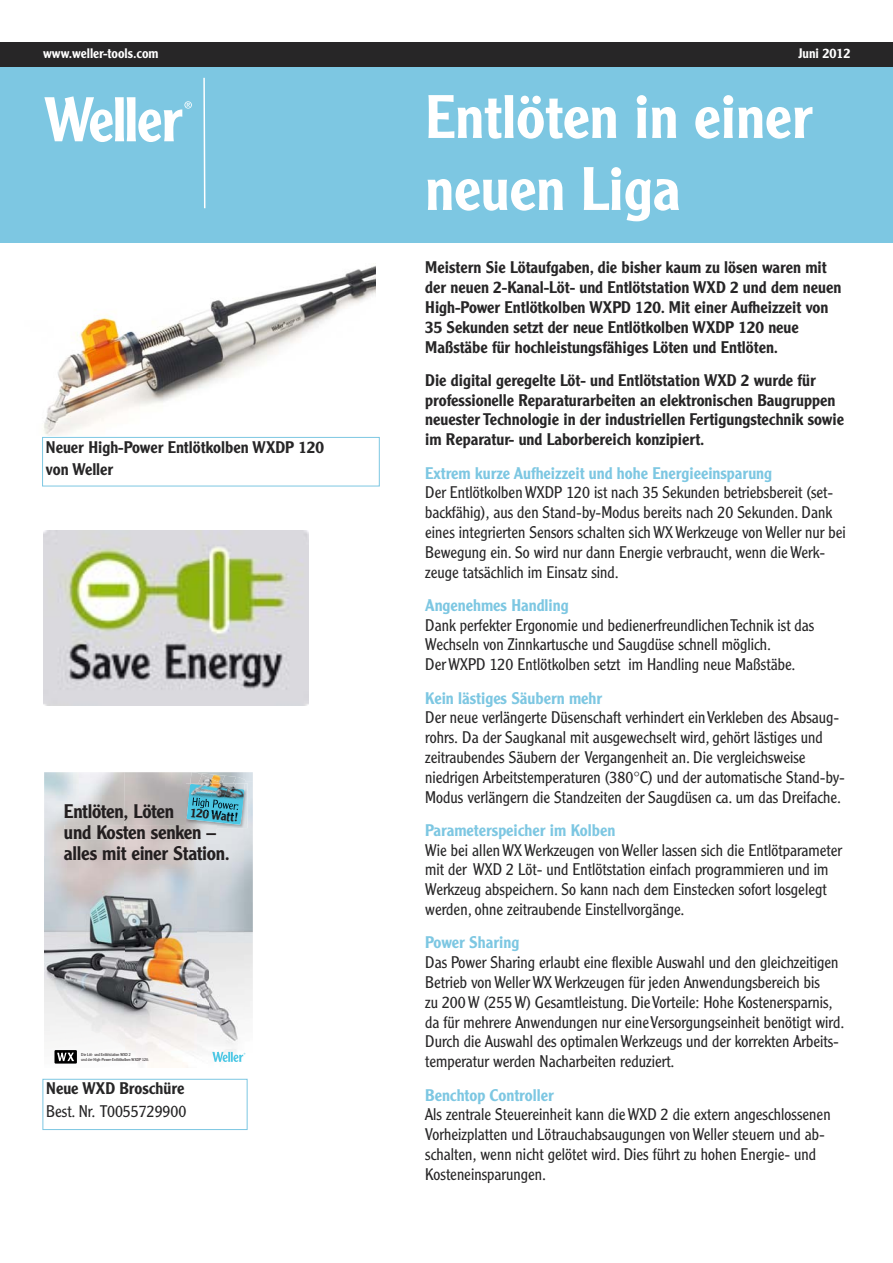
<style>
.page{position:relative;width:893px;height:1263px;background:#fff}
.page>*{position:absolute;margin:0;border:0;box-sizing:border-box;transform-origin:0 0}
.t1{font:500 60px/72px "Clearface Gothic LT Std";color:#fff}
.t2{font:500 19.35px/21px "Clearface Gothic LH";letter-spacing:-.015em;color:#231f20}
.t3{font:300 16.5px/19.8px "Clearface Gothic LT Std";color:#272627}
.t4{font:500 16.5px/19.8px "Clearface Gothic LT Std";color:#272627}
.t5{font:500 16.5px "Clearface Gothic LT Std";color:#7dc7e2}
.t6{font:500 13.5px "Clearface Gothic LT Std";color:#fff}
.t7{font:500 12.75px "Clearface Gothic LH";color:#231f20}
.t8{font:300 4.2px/4.9px "Clearface Gothic LH";letter-spacing:-.005em;color:#231f20}
</style>
<div class="page">
<div style="left:0;top:42px;width:893px;height:83px;background:#272627"></div>
<div style="left:0;top:67px;width:893px;height:176px;background:#7dc7e2"></div>
<svg style="left:44px;top:96px;width:148px;height:46px"></svg>
<svg style="left:203px;top:77px;width:3px;height:132px"></svg>
<img style="left:44px;top:263px;width:332px;height:172px">
<img style="left:43px;top:531px;width:265px;height:175px">
<img style="left:44px;top:772px;width:152px;height:295px">
<img style="left:244px;top:782px;width:9px;height:272px">
<img style="left:208px;top:828px;width:36px;height:224px">
<img style="left:196px;top:839px;width:12px;height:212px">
<img style="left:65px;top:825px;width:151px;height:14px">
<svg style="left:212px;top:1052px;width:33px;height:10px"></svg>
<div style="left:55px;top:1050px;width:22px;height:13px;background:#000"></div>
<svg style="left:57px;top:1052px;width:17px;height:9px"></svg>
<img style="left:186px;top:783px;width:62px;height:45px">
<img style="left:186px;top:825px;width:30px;height:3px">
<svg style="left:187px;top:772px;width:58px;height:53px;background:#7db1bb"></svg>
<img style="left:199px;top:808px;width:17px;height:8px">
<img style="left:216px;top:808px;width:22px;height:9px">
<div style="left:43px;top:1079px;width:204px;height:51px;border:1px solid #7dc7e2"></div>
<div style="left:42px;top:437px;width:338px;height:49px;border:1px solid #7dc7e2"></div>
<p class="t6" style="left:43px;top:49px;width:117px">www.weller-tools.com</p>
<p class="t6" style="left:798px;top:49px;width:54px">Juni 2012</p>
<h1 class="t1" style="left:425px;top:86px;width:389px">Entlöten in einer neuen Liga</h1>
<p class="t4" style="left:46px;top:437px;width:280px;line-height:22.5px">Neuer High-Power Entlötkolben WXDP 120 von Weller</p>
<p class="t2" style="left:64px;top:802px;width:167px">Entlöten, Löten<br>und Kosten senken – alles mit einer Station.</p>
<p class="t7" style="left:191px;top:808px;width:50px;rotate:6deg">120 Watt!</p>
<p class="t8" style="left:81px;top:1052px;width:69px">Die Löt- und Entlötstation WXD 2<br>und der High-Power-Entlötkolben WXDP 120.</p>
<p class="t4" style="left:46px;top:1080px;width:140px">Neue WXD Broschüre</p>
<p class="t3" style="left:46px;top:1102px;width:142px">Best. Nr. T0055729900</p>
<p class="t4" style="left:425px;top:259px;width:418px">Meistern Sie Lötaufgaben, die bisher kaum zu lösen waren mit der neuen 2-Kanal-Löt- und Entlötstation WXD 2 und dem neuen High-Power Entlötkolben WXPD 120. Mit einer Aufheizzeit von 35 Sekunden setzt der neue Entlötkolben WXDP 120 neue Maßstäbe für hochleistungsfähiges Löten und Entlöten.</p>
<p class="t4" style="left:425px;top:372px;width:420px">Die digital geregelte Löt- und Entlötstation WXD 2 wurde für professionelle Reparaturarbeiten an elektronischen Baugruppen neuester Technologie in der industriellen Fertigungstechnik sowie im Reparatur- und Laborbereich konzipiert.</p>
<p class="t5" style="left:425px;top:467px;width:348px">Extrem kurze Aufheizzeit und hohe Energieeinsparung</p>
<p class="t3" style="left:425px;top:484px;width:422px">Der Entlötkolben WXDP 120 ist nach 35 Sekunden betriebsbereit (set&shy;backfähig), aus den Stand-by-Modus bereits nach 20 Sekunden. Dank eines integrierten Sensors schalten sich WX Werkzeuge von Weller nur bei Bewegung ein. So wird nur dann Energie verbraucht, wenn die Werk&shy;zeuge tatsächlich im Einsatz sind.</p>
<p class="t5" style="left:425px;top:599px;width:145px">Angenehmes Handling</p>
<p class="t3" style="left:425px;top:616px;width:391px">Dank perfekter Ergonomie und bedienerfreundlichen Technik ist das<br>Wechseln von Zinnkartusche und Saugdüse schnell möglich.<br>Der WXPD 120 Entlötkolben setzt im Handling neue Maßstäbe.</p>
<p class="t5" style="left:425px;top:692px;width:179px">Kein lästiges Säubern mehr</p>
<p class="t3" style="left:425px;top:709px;width:421px">Der neue verlängerte Düsenschaft verhindert ein Verkleben des Absaug&shy;rohrs. Da der Saugkanal mit ausgewechselt wird, gehört lästiges und zeitraubendes Säubern der Vergangenheit an. Die vergleichsweise niedrigen Arbeitstemperaturen (380°C) und der automatische Stand-by-Modus verlängern die Standzeiten der Saugdüsen ca. um das Dreifache.</p>
<p class="t5" style="left:425px;top:824px;width:192px">Parameterspeicher im Kolben</p>
<p class="t3" style="left:425px;top:841px;width:418px">Wie bei allen WX Werkzeugen von Weller lassen sich die Entlötparameter mit der WXD 2 Löt- und Entlötstation einfach programmieren und im Werkzeug abspeichern. So kann nach dem Einstecken sofort losgelegt werden, ohne zeitraubende Einstellvorgänge.</p>
<p class="t5" style="left:425px;top:937px;width:96px">Power Sharing</p>
<p class="t3" style="left:425px;top:954px;width:421px">Das Power Sharing erlaubt eine flexible Auswahl und den gleichzeitigen Betrieb von Weller WX Werkzeugen für jeden Anwendungsbereich bis<br>zu 200 W (255 W) Gesamtleistung. Die Vorteile: Hohe Kostenersparnis, da für mehrere Anwendungen nur eine Versorgungseinheit benötigt wird.<br>Durch die Auswahl des optimalen Werkzeugs und der korrekten Arbeits&shy;temperatur werden Nacharbeiten reduziert.</p>
<p class="t5" style="left:425px;top:1089px;width:130px">Benchtop Controller</p>
<p class="t3" style="left:425px;top:1106px;width:407px">Als zentrale Steuereinheit kann die WXD 2 die extern angeschlossenen Vorheizplatten und Lötrauchabsaugungen von Weller steuern und ab&shy;schalten, wenn nicht gelötet wird. Dies führt zu hohen Energie- und Kosteneinsparungen.</p>
</div>
